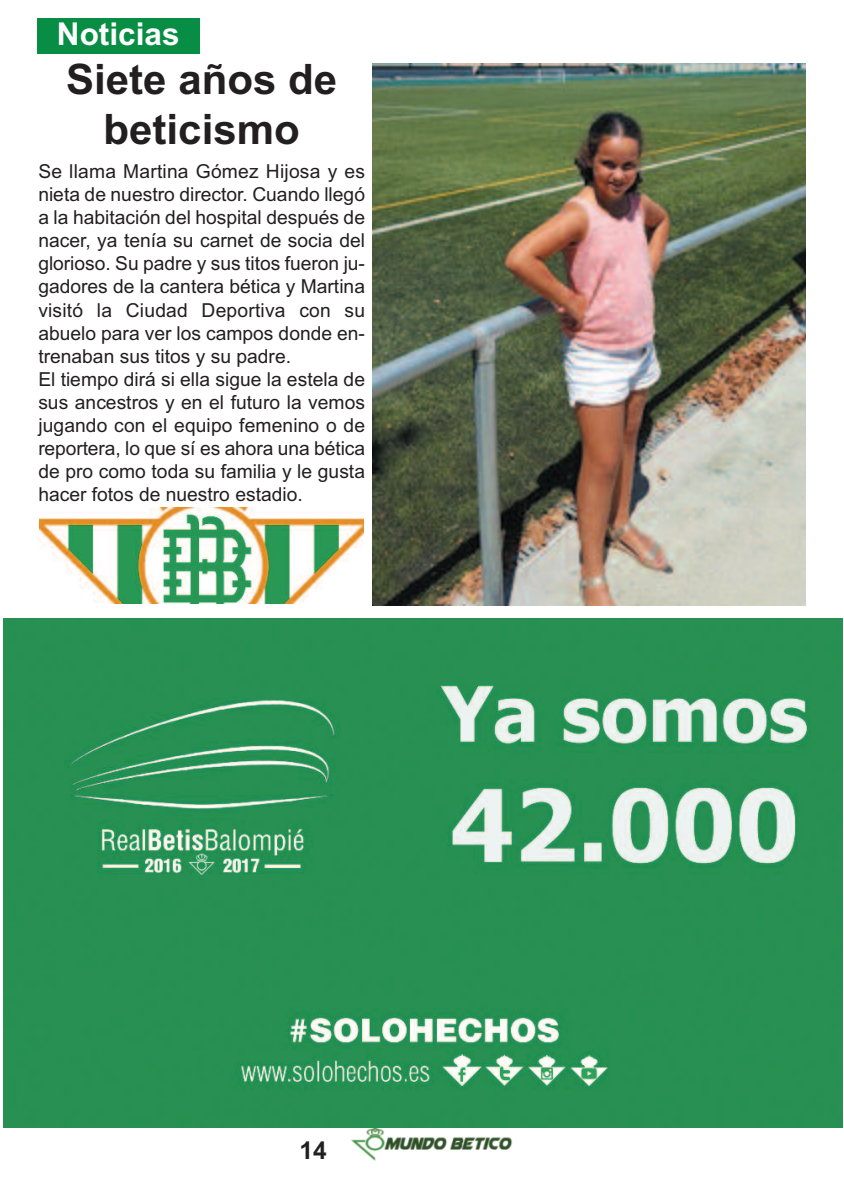
<style>
.page{position:relative;width:844px;height:1191px;background:#fff}
.page>*{position:absolute;margin:0;border:0;box-sizing:border-box;transform-origin:0 0}
.t1{font:700 42px/50.4px "Arial";color:#231f20;text-align:center}
.t2{font:700 31.5px "Arial";color:#fff}
.t3{font:700 24.5px "Arial";color:#231f20}
.t4{font:19.25px/23.1px "Arial";color:#231f20}
</style>
<div class="page">
<img style="left:351px;top:1128px;width:161px;height:33px">
<img style="left:4px;top:619px;width:838px;height:509px">
<img style="left:372px;top:63px;width:433px;height:542px">
<div style="left:37px;top:19px;width:163px;height:35px;background:#078e44"></div>
<img style="left:40px;top:508px;width:324px;height:96px">
<h2 class="t2" style="left:57px;top:15px;width:124px">Noticias</h2>
<h1 class="t1" style="left:66px;top:54px;width:272px">Siete años de beticismo</h1>
<p class="t4" style="left:38px;top:160px;width:328px">Se llama Martina Gómez Hijosa y es nieta de nuestro director. Cuando llegó a la habitación del hospital después de nacer, ya tenía su carnet de socia del glorioso. Su padre y sus titos fueron ju&shy;gadores de la cantera bética y Martina visitó la Ciudad Deportiva con su abuelo para ver los campos donde en&shy;trenaban sus titos y su padre.<br>El tiempo dirá si ella sigue la estela de sus ancestros y en el futuro la vemos jugando con el equipo femenino o de reportera, lo que sí es ahora una bética de pro como toda su familia y le gusta hacer fotos de nuestro estadio.</p>
<p class="t3" style="left:299px;top:1136px;width:29px">14</p>
</div>
